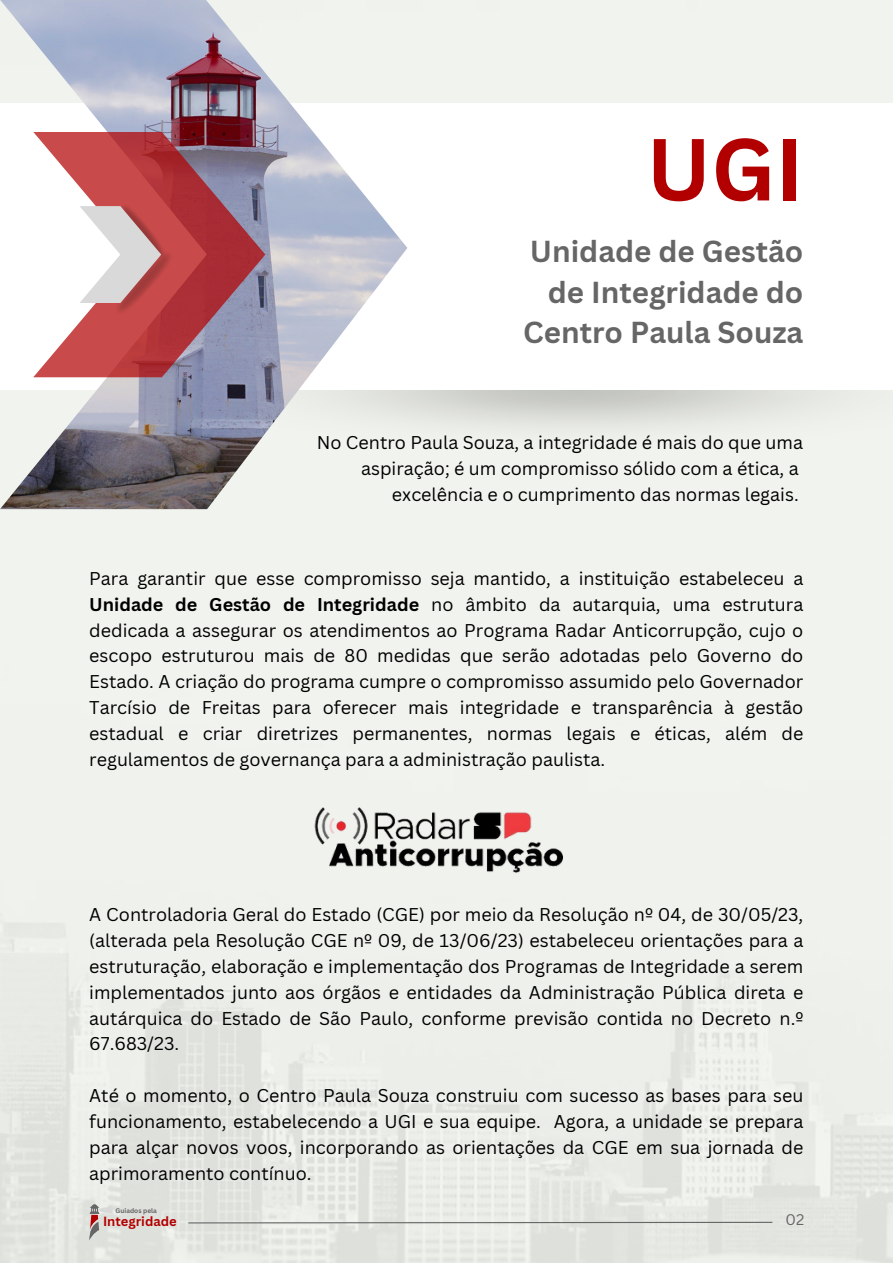
<style>
.page{position:relative;width:893px;height:1264px;background:#fff}
.page>*{position:absolute;margin:0;border:0;box-sizing:border-box;transform-origin:0 0}
.t1{font:700 85.95px "Canva Sans";color:#b20000}
.t2{font:700 29.55px/40.5px "Canva Sans";color:#666;text-align:right}
.t3{font:18px/25.8px "Canva Sans";color:#000;text-align:justify}
.t4{font:15px "Canva Sans";color:#666}
.t5{font:700 13.05px "Canva Sans";color:#b20000}
.t6{font:700 6.45px "Canva Sans";color:#666}
.s1{font-weight:700}
</style>
<div class="page">
<img style="left:0;top:0;width:407px;height:509px">
<svg style="left:33px;top:132px;width:232px;height:245px"></svg>
<img style="left:107px;top:245px;width:70px;height:75px">
<img style="left:114px;top:199px;width:56px;height:66px">
<svg style="left:79px;top:206px;width:82px;height:97px"></svg>
<img style="left:301px;top:796px;width:275px;height:79px">
<svg style="left:89px;top:1204px;width:24px;height:36px"></svg>
<svg style="left:187px;top:1221px;width:586px;height:2px"></svg>
<p class="t1" style="left:646px;top:109px;width:159px">UGI</p>
<p class="t2" style="left:523px;top:231px;width:282px">Unidade de Gestão de Integridade do<br>Centro Paula Souza</p>
<p class="t3" style="left:317px;top:429px;width:488px;text-align:right">No Centro Paula Souza, a integridade é mais do que uma aspiração; é um compromisso sólido com a ética, a</p>
<p class="t3" style="left:392px;top:481px;width:408px">excelência e o cumprimento das normas legais.</p>
<p class="t3" style="left:89px;top:565px;width:715px">Para garantir que esse compromisso seja mantido, a instituição estabeleceu a <span class="s1">Unidade de Gestão de Integridade</span> no âmbito da autarquia, uma estrutura dedicada a assegurar os atendimentos ao Programa Radar Anticorrupção, cujo o escopo estruturou mais de 80 medidas que serão adotadas pelo Governo do Estado. A criação do programa cumpre o compromisso assumido pelo Governador Tarcísio de Freitas para oferecer mais integridade e transparência à gestão estadual e criar diretrizes permanentes, normas legais e éticas, além de regulamentos de governança para a administração paulista.</p>
<p class="t3" style="left:89px;top:901px;width:715px">A Controladoria Geral do Estado (CGE) por meio da Resolução nº 04, de 30/05/23, (alterada pela Resolução CGE nº 09, de 13/06/23) estabeleceu orientações para a estruturação, elaboração e implementação dos Programas de Integridade a serem implementados junto aos órgãos e entidades da Administração Pública direta e autárquica do Estado de São Paulo, conforme previsão contida no Decreto n.º 67.683/23.</p>
<p class="t3" style="left:89px;top:1082px;width:715px">Até o momento, o Centro Paula Souza construiu com sucesso as bases para seu funcionamento, estabelecendo a UGI e sua equipe. Agora, a unidade se prepara para alçar novos voos, incorporando as orientações da CGE em sua jornada de aprimoramento contínuo.</p>
<p class="t6" style="left:116px;top:1205px;width:43px">Guiados pela</p>
<p class="t5" style="left:103px;top:1211px;width:75px">Integridade</p>
<p class="t4" style="left:785px;top:1209px;width:20px">02</p>
</div>
